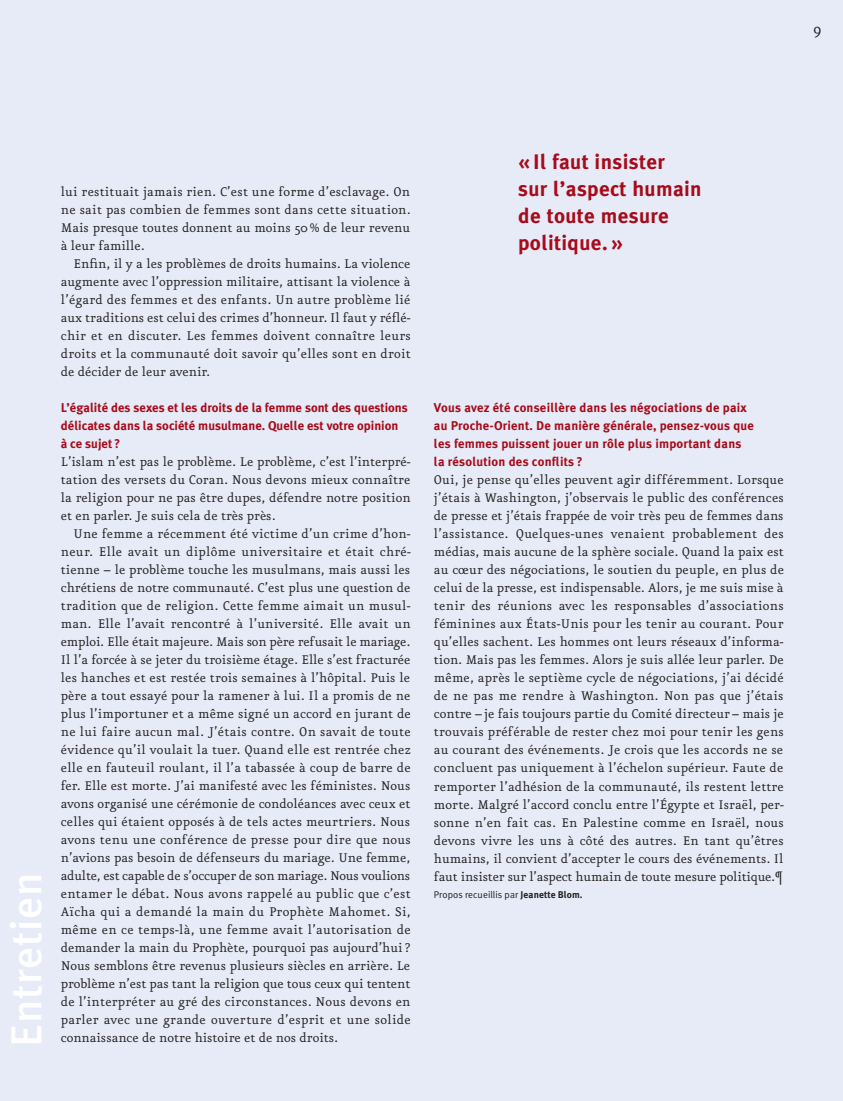
<style>
.page{position:relative;width:843px;height:1101px;background:#e6ebf7}
.page>*{position:absolute;margin:0;border:0;box-sizing:border-box;transform-origin:0 0}
.t1{font:500 43.5px "Meta Plus";letter-spacing:.015em;color:#fff}
.t2{font:700 21px/27px "Meta Plus";letter-spacing:.015em;color:#a70b1a}
.t3{font:18px "Eureka";color:#231f20}
.t4{font:15px/18px "Eureka";color:#231f20;text-align:justify}
.t5{font:700 12.75px/18px "Meta Plus";letter-spacing:.015em;color:#a70b1a}
.t6{font:9.75px "Meta Plus Normal";letter-spacing:.005em;color:#231f20}
.s1{color:#a70b1b}
.s2{font-family:"Meta Plus";font-weight:700}
</style>
<div class="page">
<p class="t3" style="left:813px;top:23px;width:9px">9</p>
<h1 class="t1" style="left:8px;top:1047px;width:176px;rotate:-90deg">Entretien</h1>
<p class="t4" style="left:61px;top:184px;width:351px">lui restituait jamais rien. C’est une forme d’esclavage. On ne sait pas combien de femmes sont dans cette situation.<br>Mais presque toutes donnent au moins 50 % de leur revenu à leur famille.</p>
<p class="t4" style="left:61px;top:256px;width:352px;text-indent:13px">Enfin, il y a les problèmes de droits humains. La violence augmente avec l’oppression militaire, attisant la violence à l’égard des femmes et des enfants. Un autre problème lié aux traditions est celui des crimes d’honneur. Il faut y réflé&shy;chir et en discuter. Les femmes doivent connaître leurs droits et la communauté doit savoir qu’elles sont en droit de décider de leur avenir.</p>
<p class="t5" style="left:61px;top:400px;width:349px">L’égalité des sexes et les droits de la femme sont des questions délicates dans la société musulmane. Quelle est votre opinion à ce sujet ?</p>
<p class="t4" style="left:61px;top:454px;width:351px">L’islam n’est pas le problème. Le problème, c’est l’interpré&shy;tation des versets du Coran. Nous devons mieux connaître la religion pour ne pas être dupes, défendre notre position et en parler. Je suis cela de très près.</p>
<p class="t4" style="left:61px;top:526px;width:352px;text-indent:13px">Une femme a récemment été victime d’un crime d’hon&shy;neur. Elle avait un diplôme universitaire et était chré&shy;tienne – le problème touche les musulmans, mais aussi les chrétiens de notre communauté. C’est plus une question de tradition que de religion. Cette femme aimait un musul&shy;man. Elle l’avait rencontré à l’université. Elle avait un emploi. Elle était majeure. Mais son père refusait le mariage.<br>Il l’a forcée à se jeter du troisième étage. Elle s’est fracturée les hanches et est restée trois semaines à l’hôpital. Puis le père a tout essayé pour la ramener à lui. Il a promis de ne plus l’importuner et a même signé un accord en jurant de ne lui faire aucun mal. J’étais contre. On savait de toute évidence qu’il voulait la tuer. Quand elle est rentrée chez elle en fauteuil roulant, il l’a tabassée à coup de barre de fer. Elle est morte. J’ai manifesté avec les féministes. Nous avons organisé une cérémonie de condoléances avec ceux et celles qui étaient opposés à de tels actes meurtriers. Nous avons tenu une conférence de presse pour dire que nous n’avions pas besoin de défenseurs du mariage. Une femme, adulte, est capable de s’occuper de son mariage. Nous voulions entamer le débat. Nous avons rappelé au public que c’est Aïcha qui a demandé la main du Prophète Mahomet. Si, même en ce temps-là, une femme avait l’autorisation de demander la main du Prophète, pourquoi pas aujourd’hui ?<br>Nous semblons être revenus plusieurs siècles en arrière. Le problème n’est pas tant la religion que tous ceux qui tentent de l’interpréter au gré des circonstances. Nous devons en parler avec une grande ouverture d’esprit et une solide connaissance de notre histoire et de nos droits.</p>
<h2 class="t2" style="left:518px;top:150px;width:185px"><span class="s1">«</span> Il faut insister<br>sur l’aspect humain de toute mesure politique. »</h2>
<p class="t5" style="left:434px;top:400px;width:322px">Vous avez été conseillère dans les négociations de paix au Proche-Orient. De manière générale, pensez-vous que les femmes puissent jouer un rôle plus important dans la résolution des conflits ?</p>
<p class="t4" style="left:434px;top:472px;width:352px">Oui, je pense qu’elles peuvent agir différemment. Lorsque j’étais à Washington, j’observais le public des conférences de presse et j’étais frappée de voir très peu de femmes dans l’assistance. Quelques-unes venaient probablement des médias, mais aucune de la sphère sociale. Quand la paix est au cœur des négociations, le soutien du peuple, en plus de celui de la presse, est indispensable. Alors, je me suis mise à tenir des réunions avec les responsables d’associations féminines aux États-Unis pour les tenir au courant. Pour qu’elles sachent. Les hommes ont leurs réseaux d’informa&shy;tion. Mais pas les femmes. Alors je suis allée leur parler. De même, après le septième cycle de négociations, j’ai décidé de ne pas me rendre à Washington. Non pas que j’étais contre –je fais toujours partie du Comité directeur – mais je trouvais préférable de rester chez moi pour tenir les gens au courant des événements. Je crois que les accords ne se concluent pas uniquement à l’échelon supérieur. Faute de remporter l’adhésion de la communauté, ils restent lettre morte. Malgré l’accord conclu entre l’Égypte et Israël, per&shy;sonne n’en fait cas. En Palestine comme en Israël, nous devons vivre les uns à côté des autres. En tant qu’êtres humains, il convient d’accepter le cours des événements. Il faut insister sur l’aspect humain de toute mesure politique.¶</p>
<p class="t6" style="left:434px;top:892px;width:150px">Propos recueillis par <span class="s2">Jeanette Blom.</span></p>
</div>
